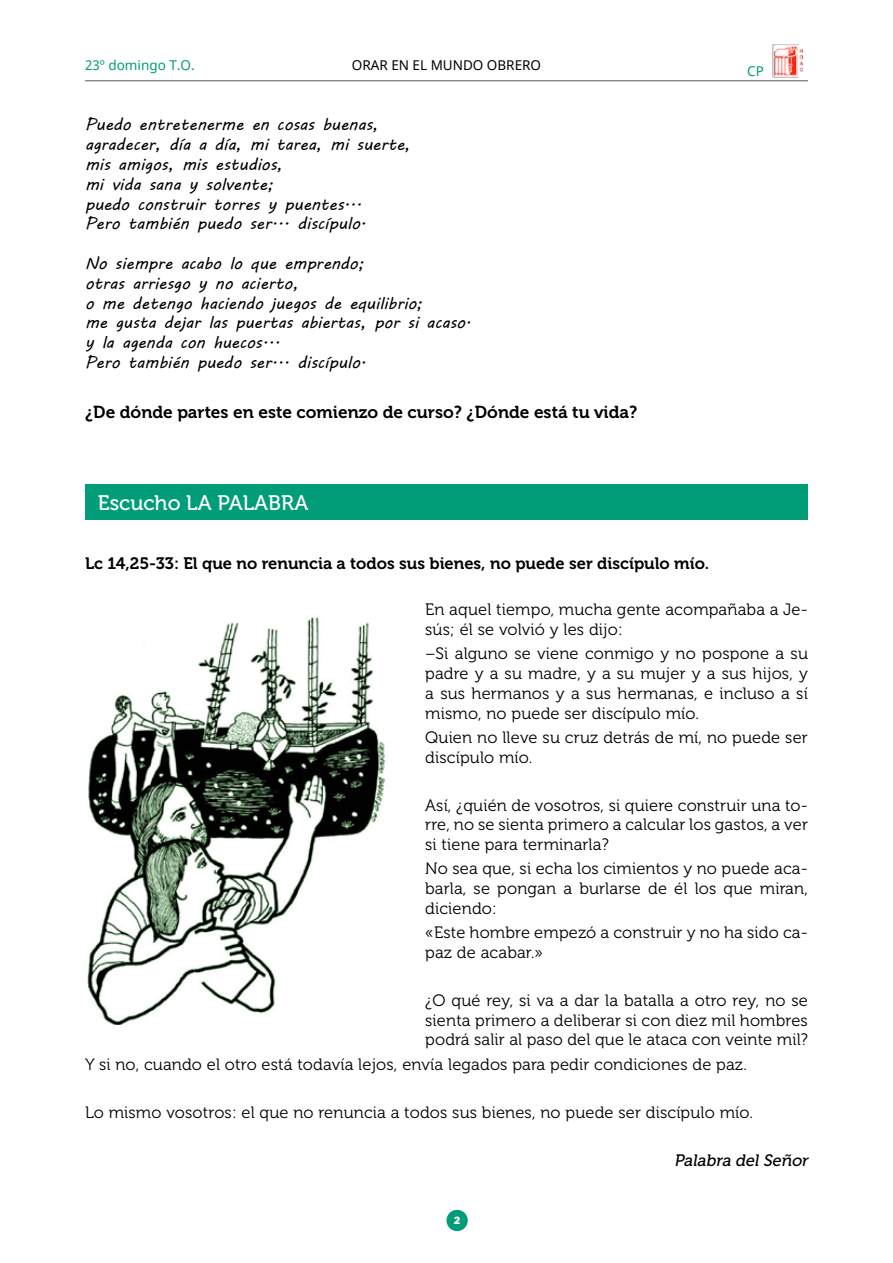
<style>
.page{position:relative;width:893px;height:1263px;background:#fff}
.page>*{position:absolute;margin:0;border:0;box-sizing:border-box;transform-origin:0 0}
.t1{font:21px "Museo 500";color:#fff}
.t2{font:17.25px "Museo 700";color:#000}
.t3{font:16.5px/19.8px "Museo 300";letter-spacing:.01em;color:#000;text-align:justify}
.t4{font:16.5px/19.8px "MV Boli";color:#000}
.t5{font:16.5px "Museo 700";color:#000}
.t6{font:italic 16.5px "Museo 500";color:#000}
.t7{font:13.5px "Noto Sans";color:#000}
.t8{font:13.5px "Noto Sans";color:#009d78}
.t9{font:900 10.5px "Gotham HTF";color:#fff}
</style>
<div class="page">
<div style="left:446px;top:1210px;width:22px;height:21px;background:#009d78;border-radius:50%"></div>
<hr style="left:85px;top:80px;width:723px;height:1px;background:#58585a">
<img style="left:772px;top:44px;width:31px;height:37px">
<div style="left:85px;top:485px;width:723px;height:35px;background:#009d78"></div>
<img style="left:87px;top:617px;width:299px;height:407px">
<p class="t8" style="left:85px;top:56px;width:111px">23º domingo T.O.</p>
<p class="t7" style="left:352px;top:56px;width:191px">ORAR EN EL MUNDO OBRERO</p>
<p class="t4" style="left:85px;top:115px;width:327px">Puedo entretenerme en cosas buenas, agradecer, día a día, mi tarea, mi suerte, mis amigos, mis estudios,<br>mi vida sana y solvente;<br>puedo construir torres y puentes...<br>Pero también puedo ser... discípulo.</p>
<p class="t4" style="left:85px;top:253px;width:388px">No siempre acabo lo que emprendo;<br>otras arriesgo y no acierto,<br>o me detengo haciendo juegos de equilibrio;<br>me gusta dejar las puertas abiertas, por si acaso. y la agenda con huecos...<br>Pero también puedo ser... discípulo.</p>
<p class="t2" style="left:85px;top:403px;width:554px">¿De dónde partes en este comienzo de curso? ¿Dónde está tu vida?</p>
<p class="t1" style="left:98px;top:492px;width:212px">Escucho LA PALABRA</p>
<p class="t5" style="left:85px;top:554px;width:626px">Lc 14,25-33: El que no renuncia a todos sus bienes, no puede ser discípulo mío.</p>
<p class="t8" style="left:747px;top:62px;width:18px">CP</p>
<p class="t3" style="left:425px;top:600px;width:384px">En aquel tiempo, mucha gente acompañaba a Je&shy;sús; él se volvió y les dijo:</p>
<p class="t3" style="left:425px;top:644px;width:384px">–Si alguno se viene conmigo y no pospone a su padre y a su madre, y a su mujer y a sus hijos, y a sus hermanos y a sus hermanas, e incluso a sí mismo, no puede ser discípulo mío.</p>
<p class="t3" style="left:425px;top:727px;width:384px">Quien no lleve su cruz detrás de mí, no puede ser discípulo mío.</p>
<p class="t3" style="left:425px;top:795px;width:384px">Así, ¿quién de vosotros, si quiere construir una to&shy;rre, no se sienta primero a calcular los gastos, a ver si tiene para terminarla?</p>
<p class="t3" style="left:425px;top:859px;width:384px">No sea que, si echa los cimientos y no puede aca&shy;barla, se pongan a burlarse de él los que miran, diciendo:</p>
<p class="t3" style="left:425px;top:923px;width:384px">«Este hombre empezó a construir y no ha sido ca&shy;paz de acabar.»</p>
<p class="t3" style="left:425px;top:991px;width:384px">¿O qué rey, si va a dar la batalla a otro rey, no se sienta primero a deliberar si con diez mil hombres podrá salir al paso del que le ataca con veinte mil?</p>
<p class="t3" style="left:85px;top:1054px;width:663px">Y si no, cuando el otro está todavía lejos, envía legados para pedir condiciones de paz.</p>
<p class="t3" style="left:85px;top:1102px;width:670px">Lo mismo vosotros: el que no renuncia a todos sus bienes, no puede ser discípulo mío.</p>
<p class="t6" style="left:674px;top:1151px;width:139px">Palabra del Señor</p>
<p class="t9" style="left:454px;top:1214px;width:8px">2</p>
</div>
